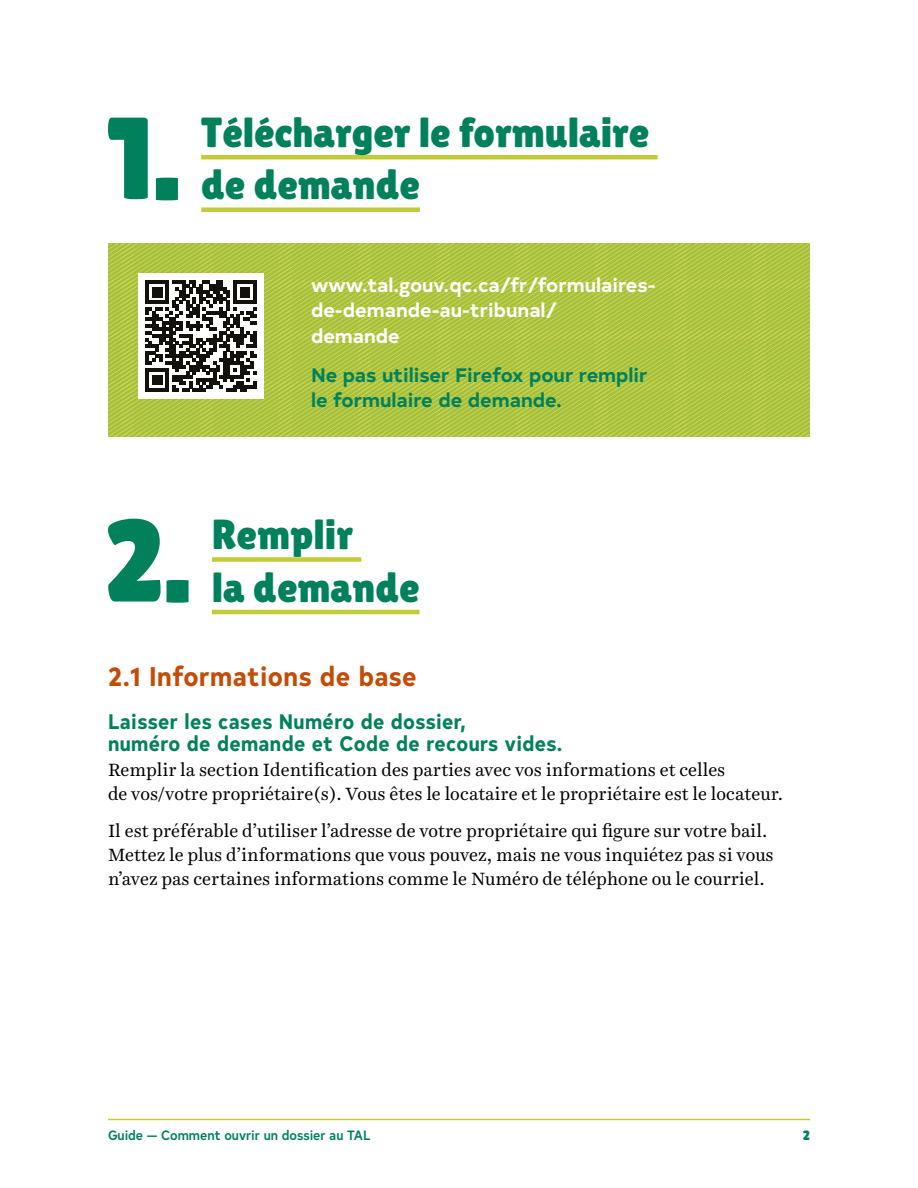
<style>
.page{position:relative;width:918px;height:1188px;background:#fff}
.page>*{position:absolute;margin:0;border:0;box-sizing:border-box;transform-origin:0 0}
.t1{font:116.55px "Lilita One";color:#00815c}
.t2{font:42px/52.5px "Lilita One";color:#00815c}
.t3{font:700 27px "Typold Condensed";letter-spacing:.02em;color:#c54c07}
.t4{font:700 21px/22.5px "Typold Condensed";letter-spacing:.02em;color:#00815c}
.t5{font:700 19.5px/25.5px "Typold";color:#fff}
.t6{font:700 19.5px/25.5px "Typold";color:#00815c}
.t7{font:18px/24px "Harriet Text";color:#000}
.t8{font:500 13.5px "Typold Condensed";color:#00815c}
.t9{font:13.5px "Lilita One";color:#00815c}
</style>
<div class="page">
<hr style="left:108px;top:1119px;width:702px;height:1px;background:#c2cc37">
<svg style="left:108px;top:243px;width:702px;height:193px;fill:#a8c23e"></svg>
<div style="left:138px;top:273px;width:126px;height:126px;background:#fff"></div>
<svg style="left:145px;top:280px;width:112px;height:112px"></svg>
<hr style="left:201px;top:155px;width:457px;height:4px;background:#c2cc37">
<div style="left:201px;top:207px;width:219px;height:5px;background:#c2cc37"></div>
<div style="left:212px;top:557px;width:149px;height:5px;background:#c2cc37"></div>
<hr style="left:212px;top:610px;width:208px;height:4px;background:#c2cc37">
<h1 class="t1" style="left:106px;top:92px;width:76px">1.</h1>
<h2 class="t2" style="left:201px;top:106px;width:450px">Télécharger le formulaire de demande</h2>
<p class="t5" style="left:311px;top:270px;width:346px">www.tal.gouv.qc.ca/fr/formulaires&shy;de-demande-au-tribunal/<br>demande</p>
<p class="t6" style="left:311px;top:360px;width:338px">Ne pas utiliser Firefox pour remplir le formulaire de demande.</p>
<h1 class="t1" style="left:103px;top:494px;width:89px">2.</h1>
<h2 class="t2" style="left:212px;top:508px;width:209px">Remplir<br>la demande</h2>
<h3 class="t3" style="left:108px;top:654px;width:310px">2.1 Informations de base</h3>
<p class="t4" style="left:108px;top:708px;width:456px">Laisser les cases Numéro de dossier,<br>numéro de demande et Code de recours vides.</p>
<p class="t7" style="left:108px;top:757px;width:677px">Remplir la section Identification des parties avec vos informations et celles<br>de vos/votre propriétaire(s). Vous êtes le locataire et le propriétaire est le locateur.</p>
<p class="t7" style="left:108px;top:819px;width:667px">Il est préférable d’utiliser l’adresse de votre propriétaire qui figure sur votre bail.<br>Mettez le plus d’informations que vous pouvez, mais ne vous inquiétez pas si vous n’avez pas certaines informations comme le Numéro de téléphone ou le courriel.</p>
<p class="t8" style="left:108px;top:1125px;width:264px">Guide — Comment ouvrir un dossier au TAL</p>
<p class="t9" style="left:803px;top:1128px;width:9px">2</p>
</div>
